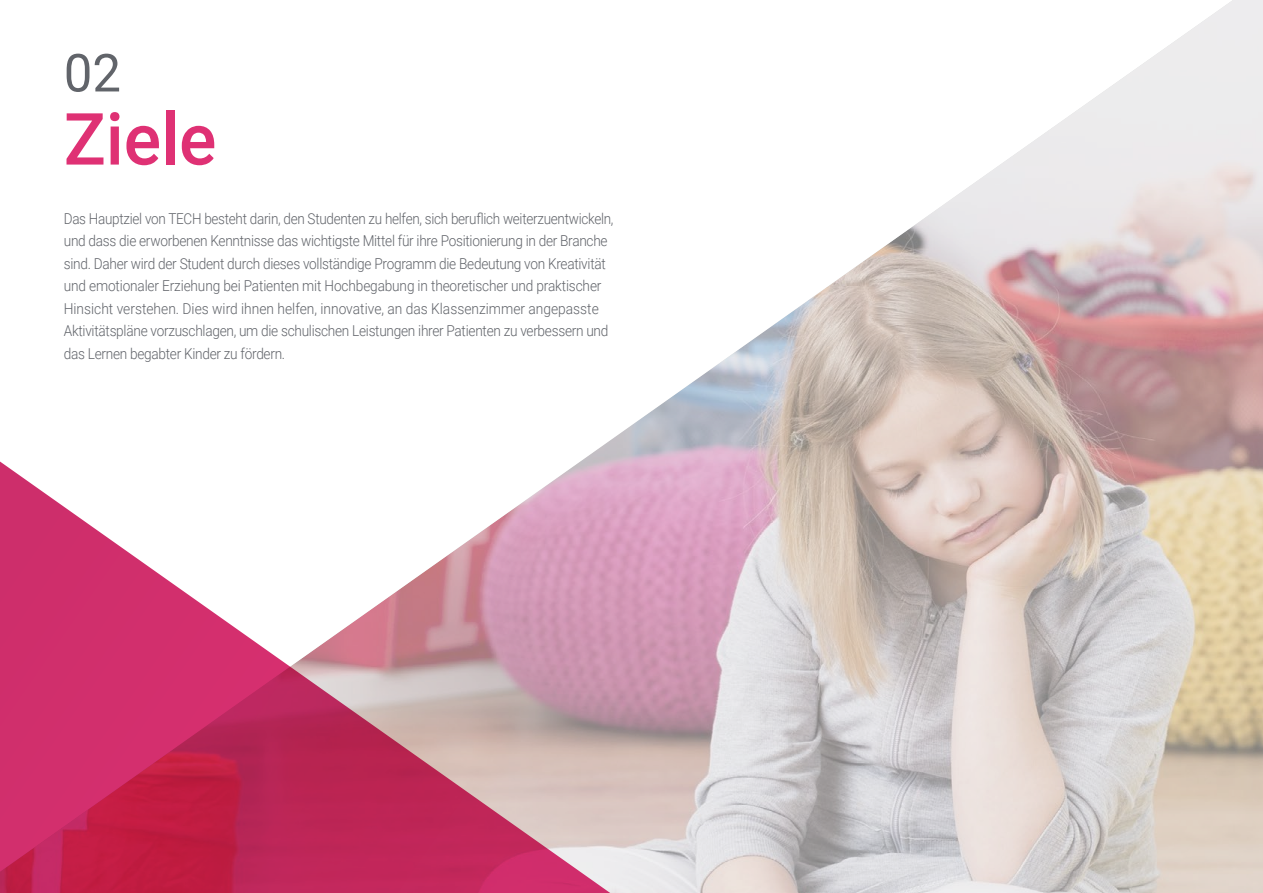
<style>
.page{position:relative;width:1263px;height:893px;background:#fff}
.page>*{position:absolute;margin:0;border:0;box-sizing:border-box;transform-origin:0 0}
.t1{font:500 72px "Roboto";color:#df3174}
.t2{font:52.5px "Roboto";color:#61646a}
.t3{font:300 15px/22.5px "Roboto";letter-spacing:-.02em;color:#61646a;scale:.9 1}
</style>
<div class="page">
<img style="left:602px;top:0;width:661px;height:893px">
<svg style="left:0;top:446px;width:640px;height:447px"></svg>
<h2 class="t2" style="left:64px;top:36px;width:59px">02</h2>
<h1 class="t1" style="left:64px;top:89px;width:154px">Ziele</h1>
<p class="t3" style="left:64px;top:207px;width:612px">Das Hauptziel von TECH besteht darin, den Studenten zu helfen, sich beruflich weiterzuentwickeln, und dass die erworbenen Kenntnisse das wichtigste Mittel für ihre Positionierung in der Branche sind. Daher wird der Student durch dieses vollständige Programm die Bedeutung von Kreativität und emotionaler Erziehung bei Patienten mit Hochbegabung in theoretischer und praktischer Hinsicht verstehen. Dies wird ihnen helfen, innovative, an das Klassenzimmer angepasste Aktivitätspläne vorzuschlagen, um die schulischen Leistungen ihrer Patienten zu verbessern und das Lernen begabter Kinder zu fördern.</p>
</div>
